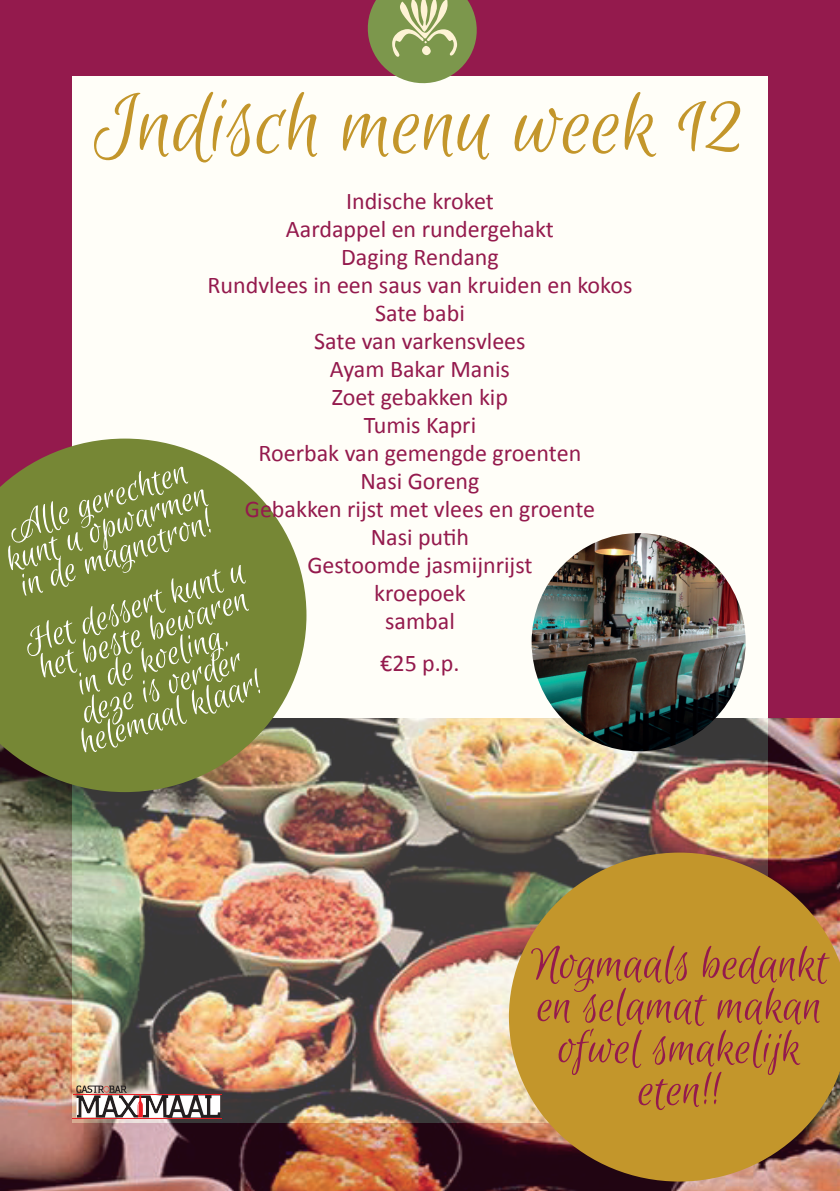
<style>
.page{position:relative;width:840px;height:1191px;background:#fff}
.page>*{position:absolute;margin:0;border:0;box-sizing:border-box;transform-origin:0 0}
.t1{font:96px "Euphoria Script";color:#c3962b}
.t2{font:52px/42px "Euphoria Script";color:#941a4d;text-align:center}
.t3{font:40px/28px "Euphoria Script";color:#fff}
.t4{font:24px/28px "Calibri";color:#941a4d;text-align:center}
</style>
<div class="page">
<div style="left:0;top:0;width:839px;height:1191px;background:#941a4d"></div>
<div style="left:72px;top:76px;width:696px;height:1046px;background:#fffef8"></div>
<img style="left:0;top:718px;width:839px;height:473px">
<svg style="left:0;top:438px;width:306px;height:354px;background:#808b44"></svg>
<svg style="left:508px;top:852px;width:331px;height:329px;background:#b48931"></svg>
<hr style="left:73px;top:1093px;width:148px;height:1px;background:#ed1d23">
<img style="left:73px;top:1118px;width:148px;height:1px">
<svg style="left:76px;top:1085px;width:144px;height:32px"></svg>
<img style="left:531px;top:533px;width:214px;height:218px">
<svg style="left:367px;top:0;width:110px;height:84px"></svg>
<h1 class="t1" style="left:94px;top:73px;width:654px">Indisch menu week 12</h1>
<p class="t4" style="left:207px;top:187px;width:426px">Indische kroket<br>Aardappel en rundergehakt<br>Daging Rendang<br>Rundvlees in een saus van kruiden en kokos<br>Sate babi<br>Sate van varkensvlees<br>Ayam Bakar Manis<br>Zoet gebakken kip<br>Tumis Kapri<br>Roerbak van gemengde groenten<br>Nasi Goreng<br>Gebakken rijst met vlees en groente<br>Nasi putih<br>Gestoomde jasmijnrijst<br>kroepoek<br>sambal</p>
<p class="t4" style="left:380px;top:649px;width:81px">€25 p.p.</p>
<h3 class="t3" style="left:6px;top:519px;width:188px;rotate:-19deg">Alle gerechten</h3>
<h3 class="t3" style="left:4px;top:549px;width:212px;rotate:-19deg">kunt u opwarmen in de magnetron!</h3>
<h3 class="t3" style="left:21px;top:632px;width:233px;text-align:center;rotate:-19deg">Het dessert kunt u het beste bewaren in de koeling,<br>deze is verder helemaal klaar!</h3>
<h2 class="t2" style="left:530px;top:945px;width:299px">Nogmaals bedankt en selamat makan ofwel smakelijk eten!!</h2>
</div>
